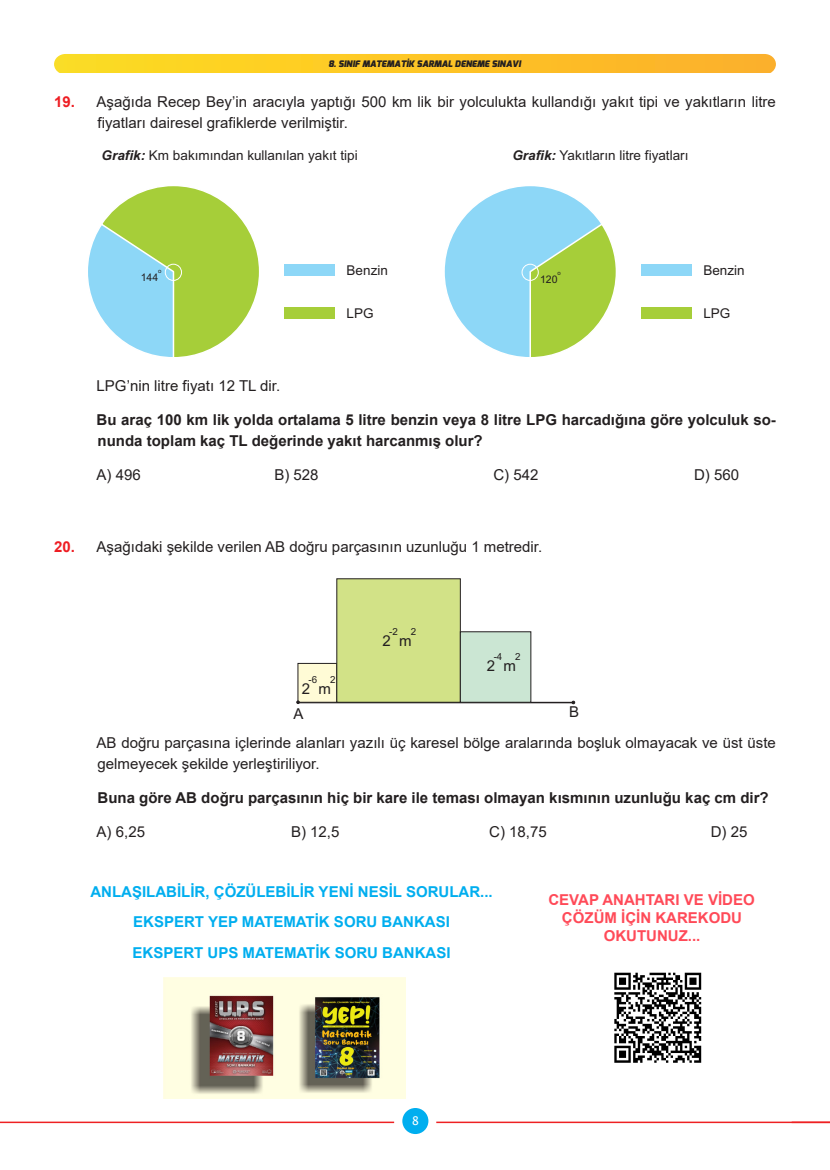
<style>
.page{position:relative;width:830px;height:1170px;background:#fff}
.page>*{position:absolute;margin:0;border:0;box-sizing:border-box;transform-origin:0 0}
.Soru_Kökü{font:15px/21px "Arial";color:#231f20}
.Soru_Kökü-2{font:700 15px/21px "Arial";color:#231f20}
.Soru_Kökü-3{font:700 15px "Arial";color:#00aeef}
.Soru_Kökü-4{font:700 15px/18px "Arial";color:#ff4a58;text-align:center}
.t1{font:15px "Arial";color:#231f20}
.t2{font:13.5px "Arial";color:#231f20}
.t3{font:12px "Lucida Console";color:#fff}
.t4{font:10.5px "Arial";color:#231f20}
.t5{font:9.75px "Arial";color:#231f20}
.t6{font:italic 900 9px "Exo";color:#231f20}
.t7{font:6px "Arial";color:#231f20}
.s1{font-weight:700;color:#ee1d23}
.s2{font-weight:700;font-style:italic}
</style>
<div class="page">
<div style="left:402px;top:1107px;width:26px;height:26px;background:#00aeef;border-radius:50%"></div>
<hr style="left:0;top:1121px;width:394px;height:1px;background:#ee2123">
<hr style="left:436px;top:1121px;width:393px;height:1px;background:#ee2123">
<svg style="left:54px;top:54px;width:721px;height:19px"></svg>
<img style="left:163px;top:977px;width:242px;height:121px">
<img style="left:614px;top:972px;width:88px;height:91px">
<svg style="left:87px;top:185px;width:172px;height:173px"></svg>
<svg style="left:99px;top:185px;width:160px;height:173px"></svg>
<div style="left:165px;top:264px;width:17px;height:17px;border:1px solid #fff;border-radius:50%"></div>
<div style="left:284px;top:264px;width:51px;height:12px;background:#8dd7f7"></div>
<div style="left:284px;top:307px;width:51px;height:12px;background:#a6ce39"></div>
<div style="left:444px;top:185px;width:172px;height:173px;background:#8dd7f7;border-radius:50%"></div>
<svg style="left:528px;top:222px;width:88px;height:136px"></svg>
<div style="left:521px;top:264px;width:17px;height:17px;border:1px solid #fff;border-radius:50%"></div>
<div style="left:641px;top:264px;width:50px;height:12px;background:#8dd7f7"></div>
<div style="left:641px;top:307px;width:50px;height:12px;background:#a6ce39"></div>
<hr style="left:298px;top:701px;width:276px;height:2px;background:#231f20">
<div style="left:297px;top:663px;width:40px;height:39px;background:#fffbd6;border:1px solid #231f20"></div>
<div style="left:336px;top:578px;width:124px;height:124px;background:#d2e287"></div>
<div style="left:460px;top:631px;width:70px;height:71px;background:#cbe6d3;border:1px solid #231f20"></div>
<p class="t6" style="left:328px;top:58px;width:194px">8. SINIF MATEMATİK SARMAL DENEME SINAVI</p>
<p class="Soru_Kökü" style="left:98px;top:91px;width:679px;text-indent:-44px"><span class="s1">19.</span> Aşağıda Recep Bey’in aracıyla yaptığı 500 km lik bir yolculukta kullandığı yakıt tipi ve yakıtların litre fiyatları dairesel grafiklerde verilmiştir.</p>
<p class="t2" style="left:102px;top:150px;width:257px"><span class="s2">Grafik:</span> Km bakýmýndan kullanýlan yakýt tipi</p>
<p class="t2" style="left:512px;top:150px;width:177px"><span class="s2">Grafik:</span> Yakýtlarýn litre fiyatlarý</p>
<p class="t7" style="left:158px;top:269px;width:5px">o</p>
<p class="t2" style="left:346px;top:265px;width:43px">Benzin</p>
<p class="t2" style="left:346px;top:308px;width:29px">LPG</p>
<p class="t4" style="left:141px;top:273px;width:19px">144</p>
<p class="t7" style="left:557px;top:271px;width:5px">o</p>
<p class="t2" style="left:703px;top:265px;width:43px">Benzin</p>
<p class="t2" style="left:703px;top:308px;width:29px">LPG</p>
<p class="t4" style="left:540px;top:275px;width:19px">120</p>
<p class="Soru_Kökü" style="left:97px;top:375px;width:185px">LPG’nin litre fiyatı 12 TL dir.</p>
<p class="Soru_Kökü-2" style="left:97px;top:409px;width:680px">Bu araç 100 km lik yolda ortalama 5 litre benzin veya 8 litre LPG harcadığına göre yolculuk so&shy;nunda toplam kaç TL değerinde yakıt harcanmış olur?</p>
<p class="Soru_Kökü" style="left:97px;top:464px;width:46px">A) 496</p>
<p class="Soru_Kökü" style="left:274px;top:464px;width:46px">B) 528</p>
<p class="Soru_Kökü" style="left:493px;top:464px;width:47px">C) 542</p>
<p class="Soru_Kökü" style="left:693px;top:464px;width:46px">D) 560</p>
<p class="Soru_Kökü" style="left:54px;top:536px;width:489px"><span class="s1">20.</span> Aşağıdaki şekilde verilen AB doğru parçasının uzunluğu 1 metredir.</p>
<p class="t5" style="left:308px;top:674px;width:10px">-6</p>
<p class="t5" style="left:330px;top:674px;width:7px">2</p>
<p class="t1" style="left:302px;top:680px;width:31px">2 m</p>
<p class="t5" style="left:389px;top:626px;width:10px">-2</p>
<p class="t5" style="left:410px;top:626px;width:7px">2</p>
<p class="t1" style="left:382px;top:632px;width:31px">2 m</p>
<p class="t5" style="left:493px;top:651px;width:10px">-4</p>
<p class="t5" style="left:515px;top:651px;width:7px">2</p>
<p class="t1" style="left:486px;top:657px;width:31px">2 m</p>
<p class="t1" style="left:293px;top:705px;width:12px">A</p>
<p class="t1" style="left:569px;top:703px;width:12px">B</p>
<p class="Soru_Kökü" style="left:97px;top:732px;width:680px">AB doğru parçasına içlerinde alanları yazılı üç karesel bölge aralarında boşluk olmayacak ve üst üste gelmeyecek şekilde yerleştiriliyor.</p>
<p class="Soru_Kökü-2" style="left:98px;top:787px;width:672px">Buna göre AB doğru parçasının hiç bir kare ile teması olmayan kısmının uzunluğu kaç cm dir?</p>
<p class="Soru_Kökü" style="left:97px;top:820px;width:50px">A) 6,25</p>
<p class="Soru_Kökü" style="left:291px;top:820px;width:50px">B) 12,5</p>
<p class="Soru_Kökü" style="left:489px;top:820px;width:59px">C) 18,75</p>
<p class="Soru_Kökü" style="left:710px;top:820px;width:38px">D) 25</p>
<p class="Soru_Kökü-3" style="left:90px;top:880px;width:403px">ANLAŞILABİLİR, ÇÖZÜLEBİLİR YENİ NESİL SORULAR...</p>
<p class="Soru_Kökü-3" style="left:133px;top:911px;width:318px">EKSPERT YEP MATEMATİK SORU BANKASI</p>
<p class="Soru_Kökü-3" style="left:132px;top:942px;width:319px">EKSPERT UPS MATEMATİK SORU BANKASI</p>
<p class="Soru_Kökü-4" style="left:548px;top:890px;width:208px">CEVAP ANAHTARI VE VİDEO<br>ÇÖZÜM İÇİN KAREKODU<br>OKUTUNUZ...</p>
<p class="t3" style="left:411px;top:1115px;width:9px">8</p>
</div>
